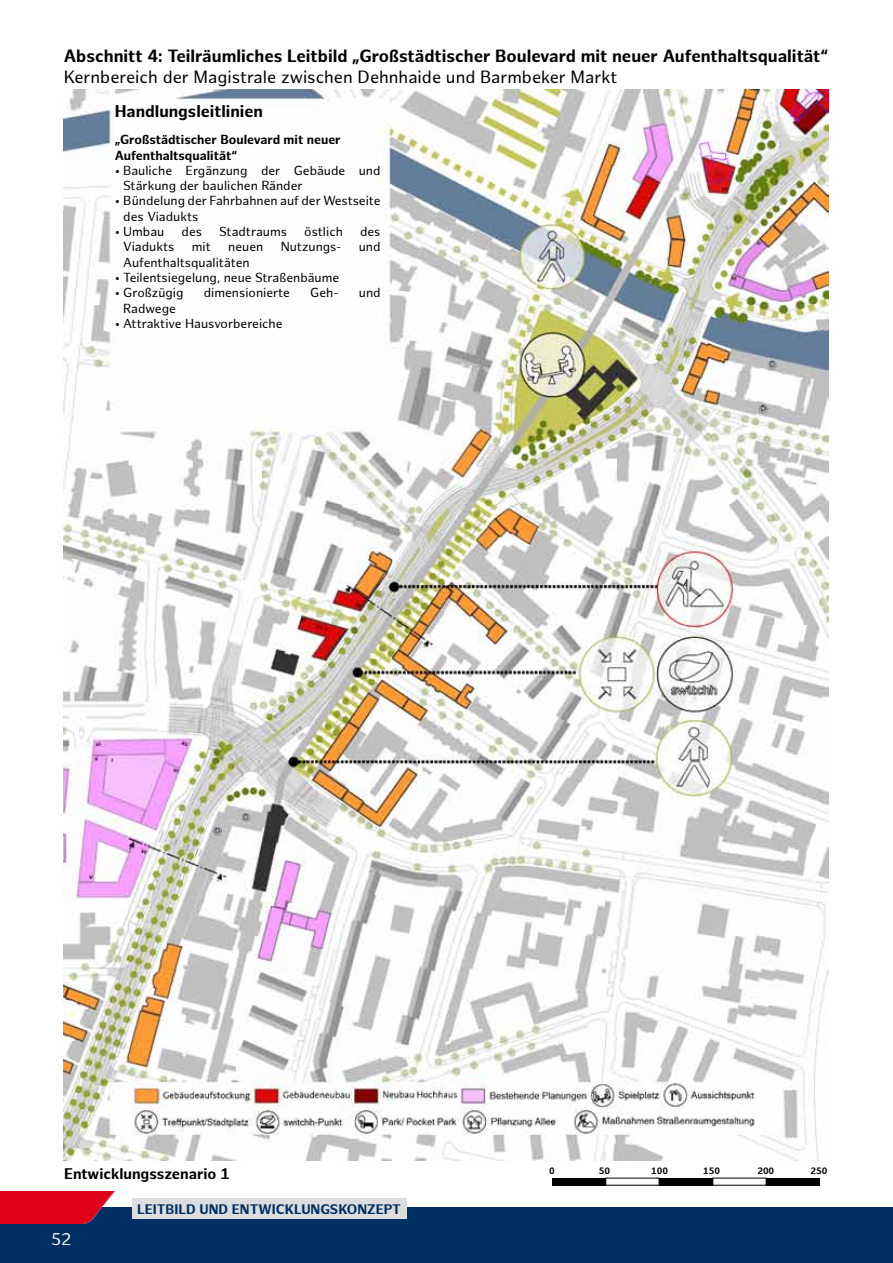
<style>
.page{position:relative;width:893px;height:1263px;background:#fff}
.page>*{position:absolute;margin:0;border:0;box-sizing:border-box;transform-origin:0 0}
.t1{font:700 17.25px "Hamburg Sans";color:#000}
.t2{font:17.25px "Hamburg Sans";color:#000}
.t3{font:700 16.5px "Hamburg Sans";color:#000}
.t4{font:16.5px "Hamburg Sans";color:#fff}
.t5{font:700 15px "Hamburg Sans";color:#000}
.t6{font:700 13.5px "Hamburg Sans";color:#003063}
.t7{font:12.75px/15.3px "Hamburg Sans";color:#000}
.t8{font:700 12.75px/15.3px "Hamburg Sans";color:#000}
.t9{font:700 9px "Hamburg Sans";color:#000}
</style>
<div class="page">
<div style="left:552px;top:1178px;width:54px;height:7px;background:#000"></div>
<div style="left:606px;top:1178px;width:53px;height:7px;background:#fafafa"></div>
<div style="left:659px;top:1178px;width:54px;height:7px;background:#000"></div>
<div style="left:713px;top:1178px;width:53px;height:7px;background:#fafafa"></div>
<div style="left:766px;top:1178px;width:54px;height:7px;background:#000"></div>
<img style="left:64px;top:89px;width:764px;height:1072px">
<div style="left:0;top:1208px;width:893px;height:55px;background:#003063"></div>
<img style="left:0;top:1191px;width:115px;height:33px">
<div style="left:132px;top:1198px;width:275px;height:20px;background:#dcddde"></div>
<h1 class="t1" style="left:64px;top:46px;width:766px">Abschnitt 4: Teilräumliches Leitbild „Großstädtischer Boulevard mit neuer Aufenthaltsqualität“</h1>
<h1 class="t2" style="left:64px;top:67px;width:555px">Kernbereich der Magistrale zwischen Dehnhaide und Barmbeker Markt</h1>
<p class="t3" style="left:115px;top:101px;width:150px">Handlungsleitlinien</p>
<p class="t8" style="left:115px;top:132px;width:227px">„Großstädtischer Boulevard mit neuer<br>Aufenthaltsqualität“</p>
<p class="t7" style="left:123px;top:163px;width:259px;text-indent:-9px">• Bauliche Ergänzung der Gebäude und<br>Stärkung der baulichen Ränder</p>
<p class="t7" style="left:123px;top:194px;width:259px;text-indent:-9px">• Bündelung der Fahrbahnen auf der Westseite des Viadukts</p>
<p class="t7" style="left:115px;top:224px;width:51px">• Umbau</p>
<p class="t7" style="left:182px;top:224px;width:22px">des</p>
<p class="t7" style="left:219px;top:224px;width:69px">Stadtraums</p>
<p class="t7" style="left:304px;top:224px;width:40px">östlich</p>
<p class="t7" style="left:360px;top:224px;width:22px">des</p>
<p class="t7" style="left:123px;top:240px;width:53px">Viadukts</p>
<p class="t7" style="left:192px;top:240px;width:21px">mit</p>
<p class="t7" style="left:228px;top:240px;width:37px">neuen</p>
<p class="t7" style="left:281px;top:240px;width:62px">Nutzungs-</p>
<p class="t7" style="left:359px;top:240px;width:23px">und</p>
<p class="t7" style="left:123px;top:255px;width:128px">Aufenthaltsqualitäten</p>
<p class="t7" style="left:115px;top:270px;width:226px">• Teilentsiegelung, neue Straßenbäume</p>
<p class="t7" style="left:115px;top:286px;width:70px">• Großzügig</p>
<p class="t7" style="left:204px;top:286px;width:88px">dimensionierte</p>
<p class="t7" style="left:310px;top:286px;width:30px">Geh-</p>
<p class="t7" style="left:359px;top:286px;width:23px">und</p>
<p class="t7" style="left:123px;top:301px;width:54px">Radwege</p>
<p class="t7" style="left:115px;top:316px;width:169px">• Attraktive Hausvorbereiche</p>
<p class="t5" style="left:64px;top:1165px;width:167px">Entwicklungsszenario 1</p>
<p class="t9" style="left:549px;top:1166px;width:7px">0</p>
<p class="t9" style="left:599px;top:1166px;width:13px">50</p>
<p class="t9" style="left:651px;top:1166px;width:18px">100</p>
<p class="t9" style="left:703px;top:1166px;width:18px">150</p>
<p class="t9" style="left:757px;top:1166px;width:18px">200</p>
<p class="t9" style="left:810px;top:1166px;width:18px">250</p>
<p class="t4" style="left:51px;top:1230px;width:22px">52</p>
<p class="t6" style="left:137px;top:1201px;width:265px">LEITBILD UND ENTWICKLUNGSKONZEPT</p>
</div>
